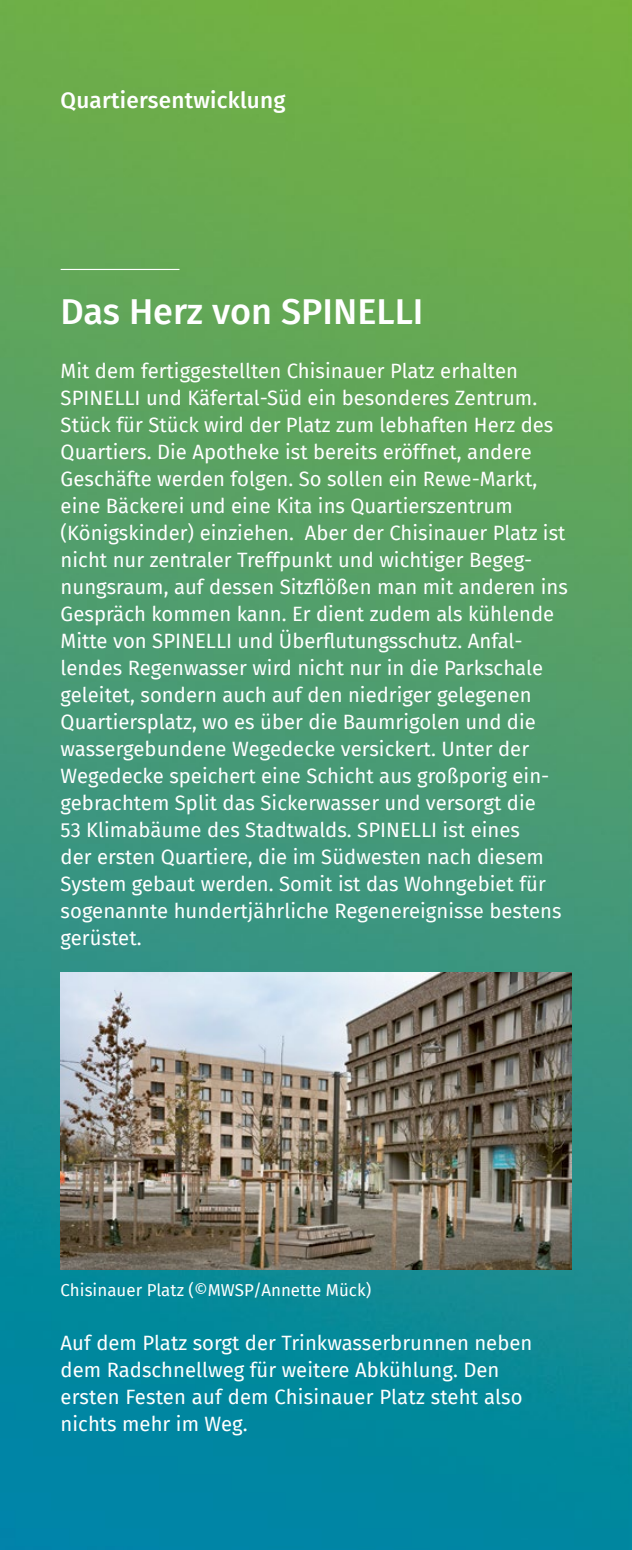
<style>
.page{position:relative;width:632px;height:1550px;background:#fff}
.page>*{position:absolute;margin:0;border:0;box-sizing:border-box;transform-origin:0 0}
.t1{font:500 36px "Fira Sans";color:#fff}
.t2{font:500 22.5px "Fira Sans";letter-spacing:.01em;color:#fff}
.Fließtext_SPIN{font:20.25px/27px "Fira Sans";color:#fff}
.t3{font:16.88px "Fira Sans";color:#fff}
</style>
<div class="page">
<img style="left:0;top:0;width:631px;height:1550px">
<hr style="left:61px;top:269px;width:118px;height:1px;background:#fff">
<img style="left:61px;top:972px;width:510px;height:297px">
<p class="t2" style="left:61px;top:82px;width:226px">Quartiersentwicklung</p>
<p class="t1" style="left:61px;top:283px;width:364px">Das Herz von SPINELLI</p>
<p class="Fließtext_SPIN" style="left:61px;top:357px;width:508px">Mit dem fertiggestellten Chisinauer Platz erhalten SPINELLI und Käfertal-Süd ein besonderes Zentrum.<br>Stück für Stück wird der Platz zum lebhaften Herz des Quartiers. Die Apotheke ist bereits eröffnet, andere Geschäfte werden folgen. So sollen ein Rewe-Markt, eine Bäckerei und eine Kita ins Quartierszentrum (Königskinder) einziehen. Aber der Chisinauer Platz ist nicht nur zentraler Treffpunkt und wichtiger Begeg&shy;nungsraum, auf dessen Sitzflößen man mit anderen ins Gespräch kommen kann. Er dient zudem als kühlende Mitte von SPINELLI und Überflutungsschutz. Anfal&shy;lendes Regenwasser wird nicht nur in die Parkschale geleitet, sondern auch auf den niedriger gelegenen Quartiersplatz, wo es über die Baumrigolen und die wassergebundene Wegedecke versickert. Unter der Wegedecke speichert eine Schicht aus großporig ein&shy;gebrachtem Split das Sickerwasser und versorgt die<br>53 Klimabäume des Stadtwalds. SPINELLI ist eines<br>der ersten Quartiere, die im Südwesten nach diesem System gebaut werden. Somit ist das Wohngebiet für sogenannte hundertjährliche Regenereignisse bestens gerüstet.</p>
<p class="t3" style="left:61px;top:1277px;width:312px">Chisinauer Platz (©MWSP/Annette Mück)</p>
<p class="Fließtext_SPIN" style="left:61px;top:1329px;width:473px">Auf dem Platz sorgt der Trinkwasserbrunnen neben dem Radschnellweg für weitere Abkühlung. Den ersten Festen auf dem Chisinauer Platz steht also nichts mehr im Weg.</p>
</div>
